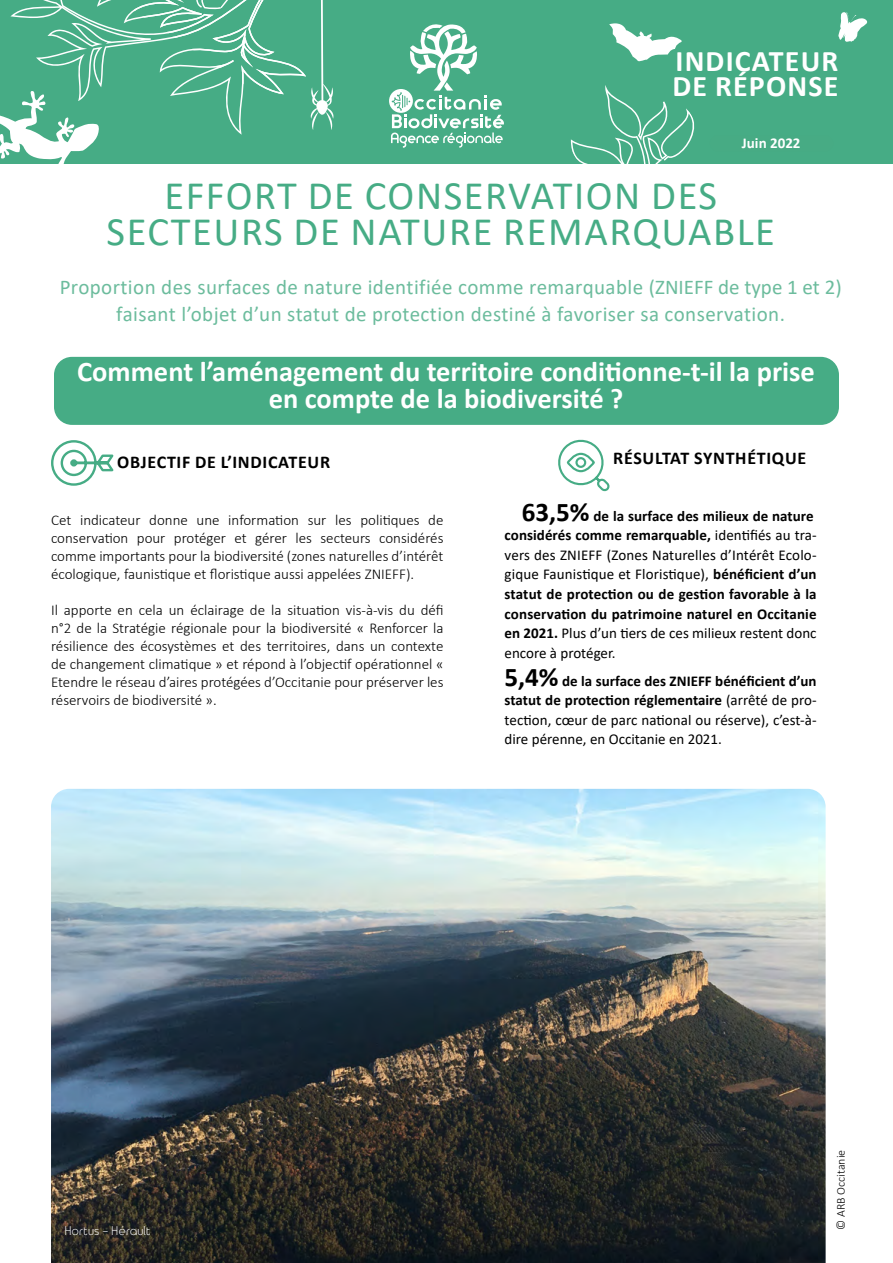
<style>
.page{position:relative;width:893px;height:1263px;background:#fff}
.page>*{position:absolute;margin:0;border:0;box-sizing:border-box;transform-origin:0 0}
.t1{font:40.5px/36.5px "Calibri";letter-spacing:.04em;color:#46ac85;text-align:center}
.t2{font:700 30px/25.5px "Calibri";letter-spacing:.04em;color:#fff}
.t3{font:700 28.5px/27px "Calibri";color:#fff;text-align:center}
.t4{font:21px/27px "Calibri";letter-spacing:.02em;color:#6cbc9d;text-align:center}
.t5{font:700 18px "Calibri";letter-spacing:.04em;color:#000}
.t6{font:300 15px/18px "Calibri";color:#000;text-align:justify}
.t7{font:700 15px/19.5px "Calibri";letter-spacing:.005em;color:#000}
.t8{font:15px/19.5px "Calibri";color:#000;text-align:justify}
.t9{font:700 15px "Calibri";color:#fff}
.t10{font:12px "Time Burner";letter-spacing:.03em;color:#fff}
.t11{font:300 12px "Calibri";color:#000}
.s1{font-size:27px}
.s2{font-weight:400}
.s3{font-weight:700;font-size:27px}
.s4{font-weight:700}
</style>
<div class="page">
<div style="left:0;top:0;width:893px;height:164px;background:#46ac85"></div>
<svg style="left:389px;top:24px;width:115px;height:124px"></svg>
<svg style="left:51px;top:440px;width:63px;height:46px"></svg>
<svg style="left:838px;top:12px;width:30px;height:30px"></svg>
<svg style="left:0;top:0;width:334px;height:164px"></svg>
<svg style="left:609px;top:23px;width:73px;height:38px"></svg>
<div style="left:54px;top:357px;width:785px;height:68px;background:#46ac85;border-radius:18px"></div>
<svg style="left:571px;top:89px;width:124px;height:75px"></svg>
<svg style="left:558px;top:439px;width:52px;height:53px"></svg>
<img style="left:51px;top:789px;width:775px;height:474px">
<h2 class="t2" style="left:672px;top:48px;width:168px">INDICATEUR<br>DE RÉPONSE</h2>
<p class="t9" style="left:742px;top:132px;width:60px">Juin 2022</p>
<h1 class="t1" style="left:107px;top:176px;width:670px">EFFORT DE CONSERVATION DES<br>SECTEURS DE NATURE REMARQUABLE</h1>
<h3 class="t4" style="left:60px;top:273px;width:783px">Proportion des surfaces de nature identifiée comme remarquable (ZNIEFF de type 1 et 2) faisant l’objet d’un statut de protection destiné à favoriser sa conservation.</h3>
<h3 class="t3" style="left:77px;top:358px;width:739px">Comment l’aménagement du territoire conditionne-t-il la prise en compte de la biodiversité ?</h3>
<p class="t5" style="left:117px;top:449px;width:215px">OBJECTIF DE L’INDICATEUR</p>
<p class="t6" style="left:51px;top:511px;width:394px">Cet indicateur donne une information sur les politiques de conservation pour protéger et gérer les secteurs considérés comme importants pour la biodiversité (zones naturelles d’intérêt écologique, faunistique et floristique aussi appelées ZNIEFF).</p>
<p class="t6" style="left:51px;top:601px;width:394px">Il apporte en cela un éclairage de la situation vis-à-vis du défi n°2 de la Stratégie régionale pour la biodiversité « Renforcer la résilience des écosystèmes et des territoires, dans un contexte de changement climatique » et répond à l’objectif opérationnel « Etendre le réseau d’aires protégées d’Occitanie pour préserver les réservoirs de biodiversité ».</p>
<p class="t5" style="left:613px;top:445px;width:194px">RÉSULTAT SYNTHÉTIQUE</p>
<p class="t7" style="left:505px;top:506px;width:314px;text-indent:17px"><span class="s1">63,5%</span> de la surface des milieux de nature considérés comme remarquable, <span class="s2">identifiés au tra&shy;vers des ZNIEFF (Zones Naturelles d’Intérêt Ecolo&shy;gique Faunistique et Floristique),</span> bénéficient d’un statut de protection ou de gestion favorable à la conservation du patrimoine naturel en Occitanie en 2021. <span class="s2">Plus d’un tiers de ces milieux restent donc encore à protéger.</span></p>
<p class="t8" style="left:505px;top:670px;width:314px"><span class="s3">5,4%</span> <span class="s4">de la surface des ZNIEFF bénéficient d’un statut de protection réglementaire</span> (arrêté de pro&shy;tection, cœur de parc national ou réserve), c’est-à&shy;dire pérenne, en Occitanie en 2021.</p>
<p class="t10" style="left:65px;top:1221px;width:87px">Hortus - Hérault</p>
<p class="t11" style="left:833px;top:1230px;width:81px;rotate:-90deg">© ARB Occitanie</p>
</div>
